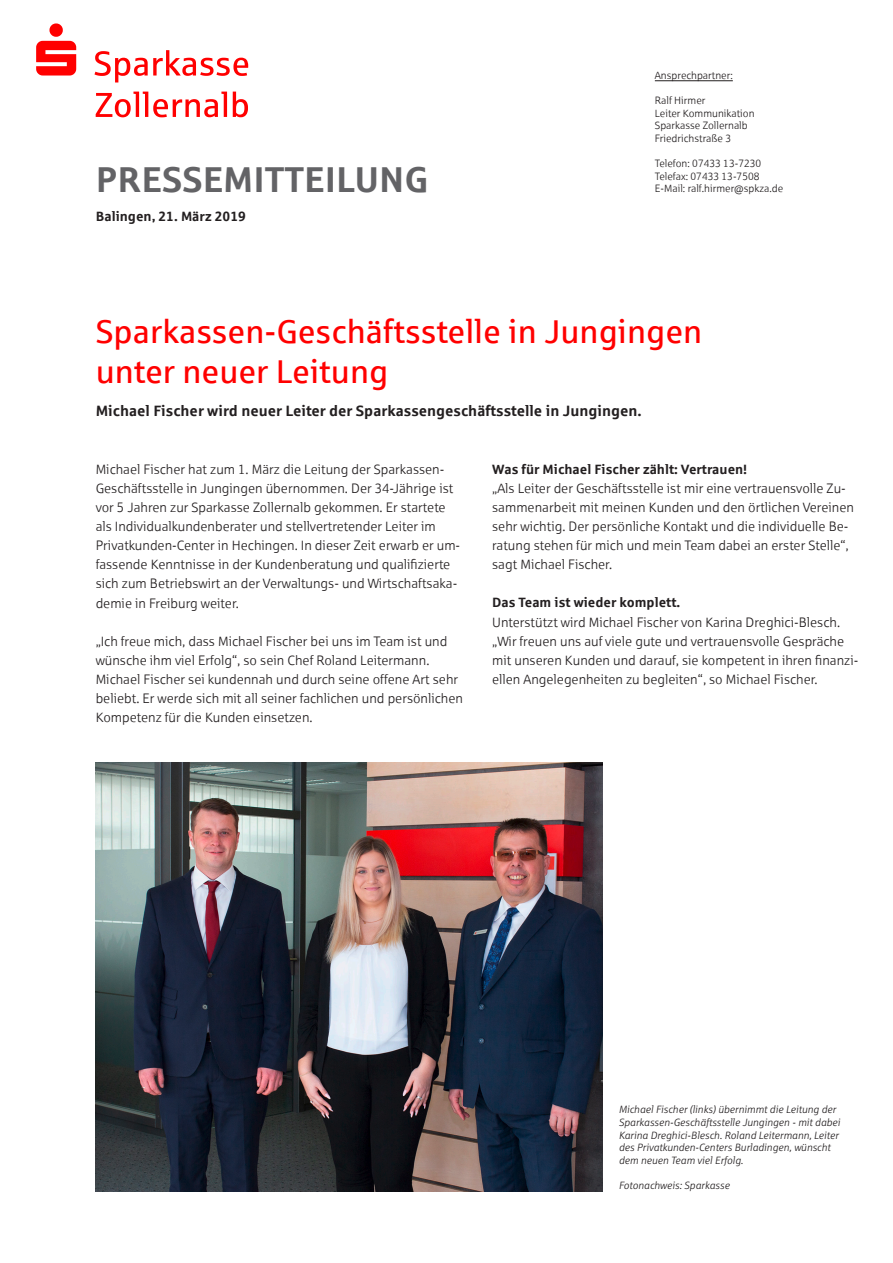
<style>
.page{position:relative;width:893px;height:1263px;background:#fff}
.page>*{position:absolute;margin:0;border:0;box-sizing:border-box;transform-origin:0 0}
.t1{font:700 36px "Sparkasse Rg";color:#636366}
.t2{font:33px/39.6px "Sparkasse Rg";color:#f00}
.t3{font:700 15px "Sparkasse Rg";color:#231f20}
.t4{font:13.5px/19.2px "Sparkasse Lt";color:#231f20}
.t5{font:700 13.5px "Sparkasse Rg";color:#231f20}
.t6{font:italic 10.5px/12.6px "Sparkasse Lt";color:#231f20}
.t7{font:10.5px/12.6px "Sparkasse Lt";color:#231f20}
</style>
<div class="page">
<svg style="left:96px;top:92px;width:152px;height:25px"></svg>
<svg style="left:36px;top:23px;width:212px;height:59px"></svg>
<hr style="left:655px;top:80px;width:78px;height:1px;background:#231f20">
<img style="left:96px;top:762px;width:507px;height:430px">
<h1 class="t1" style="left:96px;top:156px;width:334px">PRESSEMITTEILUNG</h1>
<p class="t5" style="left:96px;top:207px;width:152px">Balingen, 21. März 2019</p>
<p class="t7" style="left:655px;top:69px;width:79px">Ansprechpartner:</p>
<p class="t7" style="left:655px;top:94px;width:101px">Ralf Hirmer<br>Leiter Kommunikation<br>Sparkasse Zollernalb<br>Friedrichstraße 3</p>
<p class="t7" style="left:655px;top:157px;width:130px">Telefon: 07433 13-7230<br>Telefax: 07433 13-7508<br>E-Mail: ralf.hirmer@spkza.de</p>
<h2 class="t2" style="left:96px;top:311px;width:608px">Sparkassen-Geschäftsstelle in Jungingen unter neuer Leitung</h2>
<p class="t3" style="left:96px;top:401px;width:548px">Michael Fischer wird neuer Leiter der Sparkassengeschäftsstelle in Jungingen.</p>
<p class="t4" style="left:96px;top:459px;width:366px">Michael Fischer hat zum 1. März die Leitung der Sparkassen-Geschäftsstelle in Jungingen übernommen. Der 34-Jährige ist vor 5 Jahren zur Sparkasse Zollernalb gekommen. Er startete als Individualkundenberater und stellvertretender Leiter im Privatkunden-Center in Hechingen. In dieser Zeit erwarb er um&shy;fassende Kenntnisse in der Kundenberatung und qualifizierte sich zum Betriebswirt an der Verwaltungs- und Wirtschaftsaka&shy;demie in Freiburg weiter.</p>
<p class="t4" style="left:96px;top:631px;width:369px">„Ich freue mich, dass Michael Fischer bei uns im Team ist und wünsche ihm viel Erfolg“, so sein Chef Roland Leitermann.<br>Michael Fischer sei kundennah und durch seine offene Art sehr beliebt. Er werde sich mit all seiner fachlichen und persönlichen Kompetenz für die Kunden einsetzen.</p>
<p class="t5" style="left:492px;top:460px;width:257px">Was für Michael Fischer zählt: Vertrauen!</p>
<p class="t4" style="left:492px;top:478px;width:363px">„Als Leiter der Geschäftsstelle ist mir eine vertrauensvolle Zu&shy;sammenarbeit mit meinen Kunden und den örtlichen Vereinen sehr wichtig. Der persönliche Kontakt und die individuelle Be&shy;ratung stehen für mich und mein Team dabei an erster Stelle“, sagt Michael Fischer.</p>
<p class="t5" style="left:492px;top:594px;width:190px">Das Team ist wieder komplett.</p>
<p class="t4" style="left:492px;top:612px;width:368px">Unterstützt wird Michael Fischer von Karina Dreghici-Blesch. „Wir freuen uns auf viele gute und vertrauensvolle Gespräche mit unseren Kunden und darauf, sie kompetent in ihren finanzi&shy;ellen Angelegenheiten zu begleiten“, so Michael Fischer.</p>
<p class="t6" style="left:619px;top:1103px;width:223px">Michael Fischer (links) übernimmt die Leitung der Sparkassen-Geschäftsstelle Jungingen - mit dabei Karina Dreghici-Blesch. Roland Leitermann, Leiter des Privatkunden-Centers Burladingen, wünscht dem neuen Team viel Erfolg.</p>
<p class="t6" style="left:619px;top:1179px;width:112px">Fotonachweis: Sparkasse</p>
</div>
